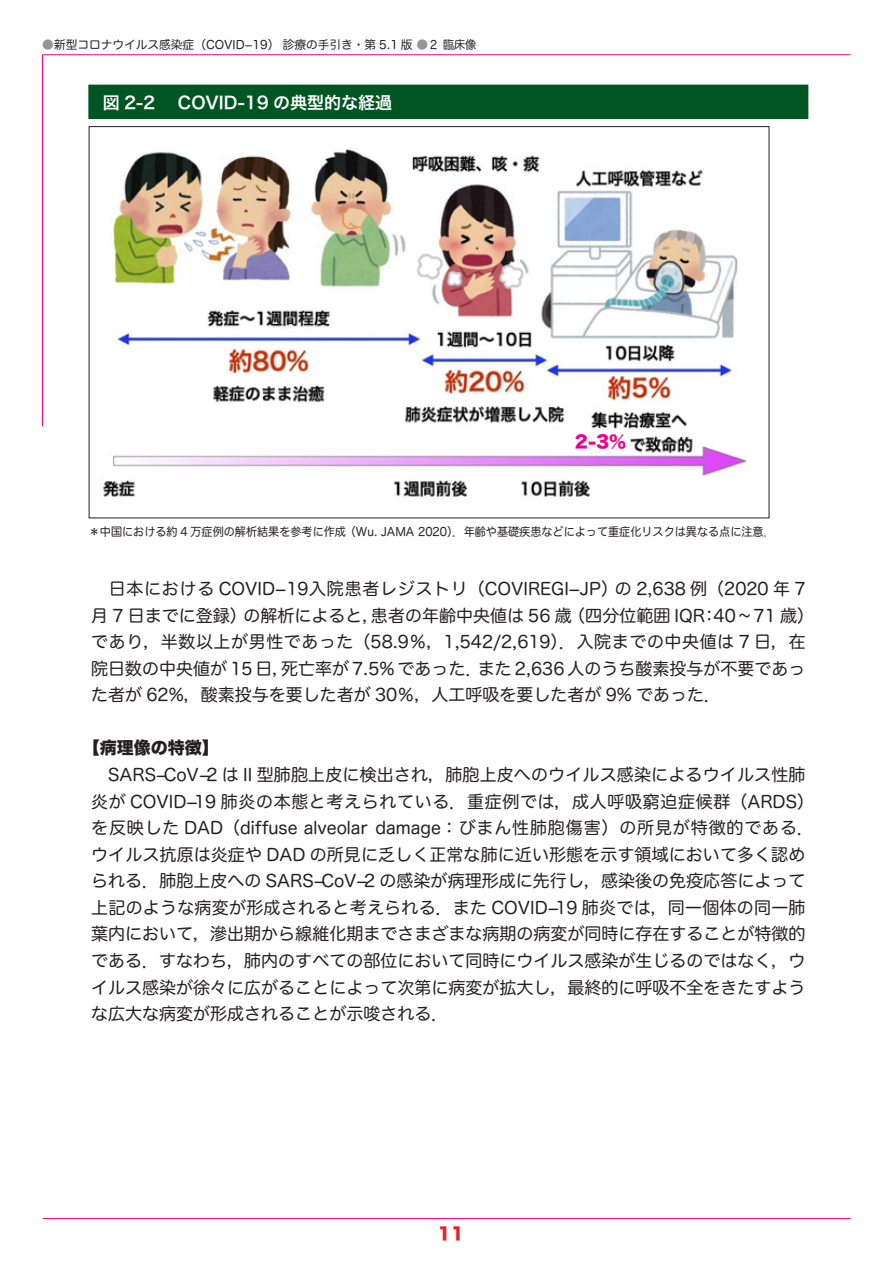
<style>
.page{position:relative;width:893px;height:1263px;background:#fff}
.page>*{position:absolute;margin:0;border:0;box-sizing:border-box;transform-origin:0 0}
.t1{font:16.95px/26.5px "Hira Maru Pro N W4";color:#231f20}
.t2{font:16.95px "Hira Maru Pro N W4";letter-spacing:.035em;color:#231f20}
.t3{font:16.95px "Hiragino Sans W6";color:#fff}
.t4{font:16.95px "Hira Kaku Std N W8";color:#231f20}
.t5{font:16.95px "Hira Kaku Std W8";color:#ed028c}
.t6{font:16.95px "Hira Kaku Std N W8";color:#ee1d23}
.t7{font:11.7px "Hira Maru Pro N W4";color:#231f20;scale:.95 1}
.t8{font:11.7px "Hira Maru Pro N W4";color:#231f20}
.s1{color:#939598}
.s2{color:#ed028c}
</style>
<div class="page">
<hr style="left:43px;top:54px;width:807px;height:1px;background:#ed028c">
<hr style="left:42px;top:55px;width:1px;height:371px;background:#ed028c">
<hr style="left:43px;top:1218px;width:808px;height:1px;background:#ed028c">
<div style="left:89px;top:87px;width:719px;height:32px;background:#005623"></div>
<div style="left:89px;top:85px;width:719px;height:33px;border:1px solid #005623"></div>
<img style="left:103px;top:149px;width:644px;height:348px">
<div style="left:566px;top:433px;width:64px;height:20px;background:#fff"></div>
<p class="t8" style="left:42px;top:34px;width:435px"><span class="s1">●</span>新型コロナウイルス感染症（COVID−19）　診療の手引き・第 5.1 版 <span class="s1">●</span>２臨床像</p>
<p class="t3" style="left:103px;top:88px;width:54px">図 2-2</p>
<p class="t3" style="left:178px;top:88px;width:216px">COVID-19 の典型的な経過</p>
<p class="t5" style="left:575px;top:432px;width:53px">2-3％</p>
<p class="t7" style="left:89px;top:522px;width:723px">＊中国における約 4 万症例の解析結果を参考に作成（Wu. JAMA 2020 ．）年齢や基礎疾患などによって重症化リスクは異なる点に注意<span class="s2">．</span></p>
<p class="t2" style="left:91px;top:574px;width:528px">　日本における COVID−19入院患者レジストリ（COVIREGI−JP）</p>
<p class="t1" style="left:615px;top:574px;width:192px">の 2,638 例（2020 年 7</p>
<p class="t1" style="left:91px;top:601px;width:157px">月 7 日までに登録）</p>
<p class="t2" style="left:91px;top:627px;width:716px">であり，半数以上が男性であった（58.9％，1,542/2,619 ．）入院までの中央値は 7 日，在</p>
<p class="t1" style="left:478px;top:654px;width:329px">また 2,636 人のうち酸素投与が不要であっ</p>
<p class="t1" style="left:568px;top:601px;width:138px">（四分位範囲 IQR</p>
<p class="t1" style="left:701px;top:601px;width:115px">：40 ～ 71 歳(</p>
<p class="t1" style="left:371px;top:601px;width:202px">患者の年齢中央値は 56 歳</p>
<p class="t1" style="left:243px;top:601px;width:138px">の解析によると，</p>
<p class="t1" style="left:91px;top:654px;width:631px">院日数の中央値が 15 日，<br>た者が 62%，酸素投与を要した者が 30％，人工呼吸を要した者が 9% であった．</p>
<p class="t4" style="left:83px;top:739px;width:138px">【病理像の特徴【</p>
<p class="t1" style="left:91px;top:760px;width:716px">　SARS CoV−2 は II 型肺胞上皮に検出され，肺胞上皮へのウイルス感染によるウイルス性肺</p>
<p class="t1" style="left:281px;top:654px;width:203px">死亡率が 7.5% であった．</p>
<p class="t1" style="left:91px;top:760px;width:724px;text-indent:65px">−<br>炎が COVID−19 肺炎の本態と考えられている．重症例では，成人呼吸窮迫症候群（ARDS(を反映した DAD（diffuse alveolar damage：びまん性肺胞傷害）の所見が特徴的である．ウイルス抗原は炎症や DAD の所見に乏しく正常な肺に近い形態を示す領域において多く認められる．肺胞上皮への SARS CoV−2 の感染が病理形成に先行し，感染後の免疫応答によって</p>
<p class="t1" style="left:91px;top:866px;width:716px;text-indent:223px">−<br>上記のような病変が形成されると考えられる．また COVID−19 肺炎では，同一個体の同一肺葉内において，滲出期から線維化期までさまざまな病期の病変が同時に存在することが特徴的である．すなわち，肺内のすべての部位において同時にウイルス感染が生じるのではなく，ウイルス感染が徐々に広がることによって次第に病変が拡大し，最終的に呼吸不全をきたすような広大な病変が形成されることが示唆される．</p>
<p class="t6" style="left:438px;top:1224px;width:28px">11</p>
</div>
